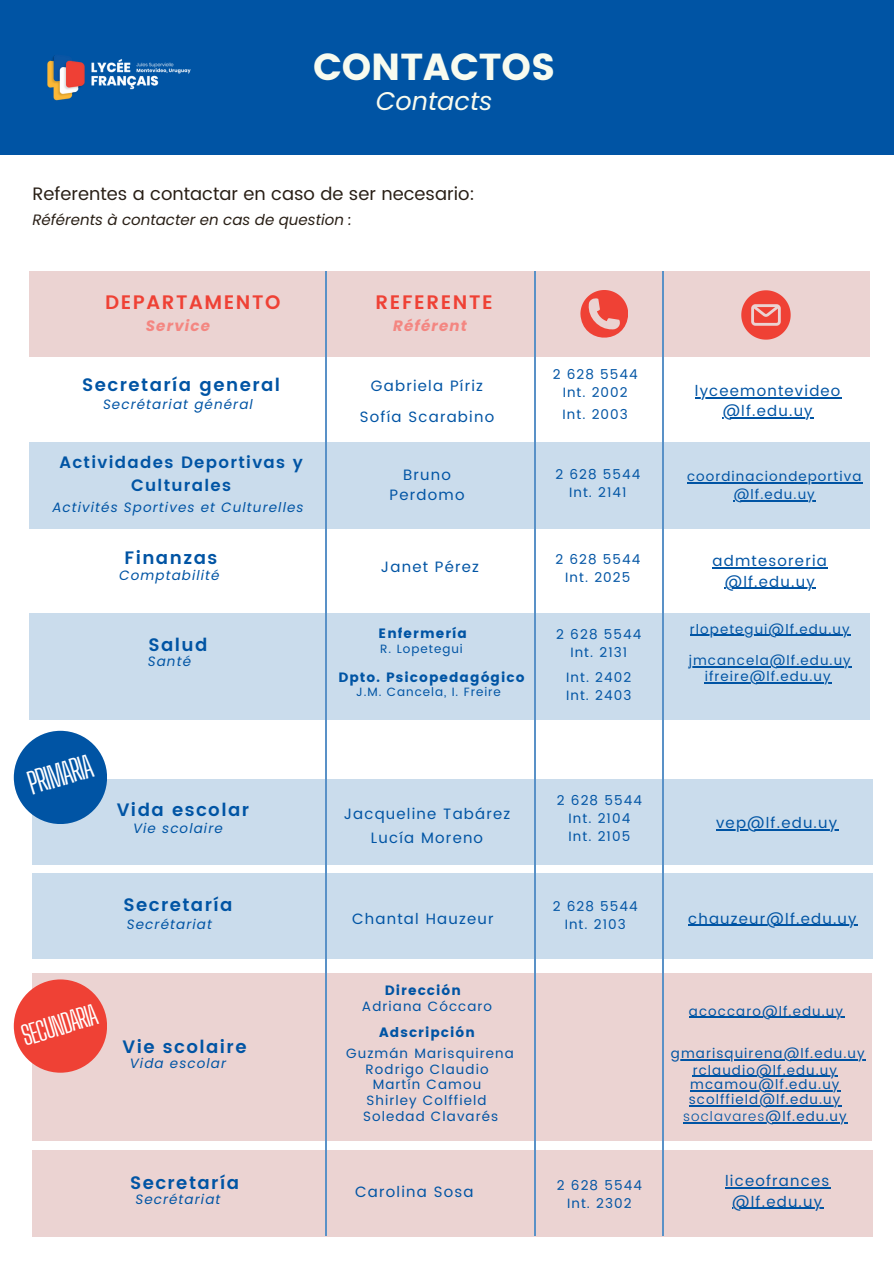
<style>
.page{position:relative;width:894px;height:1264px;background:#fff}
.page>*{position:absolute;margin:0;border:0;box-sizing:border-box;transform-origin:0 0}
.t1{font:37.5px "Poppins";color:#f8fbef}
.t2{font:29.4px "Big Shoulders Display";color:#fff}
.t3{font:26.4px "Big Shoulders Display";color:#fff}
.t4{font:italic 25.5px "Poppins";color:#f8fbef}
.t5{font:600 19.5px "Poppins";letter-spacing:.08em;color:#ef4135}
.t6{font:600 18px "Poppins";letter-spacing:.08em;color:#0054a4}
.t7{font:18px "Poppins";color:#291f16}
.t8{font:600 16.5px "Poppins";letter-spacing:.08em;color:#0054a4}
.t9{font:15px/20.2px "Poppins";letter-spacing:.08em;color:#0054a4;text-align:center}
.t10{font:italic 15px "Poppins";color:#291f16}
.t11{font:italic 700 15px "Poppins";letter-spacing:.08em;color:#f48681}
.t12{font:13.5px/18px "Poppins";letter-spacing:.08em;color:#0054a4;text-align:center}
.t13{font:italic 13.5px "Poppins";letter-spacing:.08em;color:#0054a4}
.t14{font:13.5px "Poppins";letter-spacing:.08em;color:#0054a4}
.t15{font:300 13.5px "Poppins";letter-spacing:.08em;color:#0054a4}
.t16{font:12px "Poppins";letter-spacing:.08em;color:#0054a4}
.s1{font-weight:400}
</style>
<div class="page">
<div style="left:0;top:0;width:893px;height:154px;background:#0054a4"></div>
<img style="left:47px;top:55px;width:144px;height:46px">
<div style="left:30px;top:613px;width:839px;height:107px;background:#cadcec"></div>
<div style="left:30px;top:443px;width:839px;height:85px;background:#cadcec"></div>
<div style="left:30px;top:271px;width:839px;height:86px;background:#ebd3d2"></div>
<div style="left:32px;top:779px;width:840px;height:85px;background:#cadcec"></div>
<div style="left:32px;top:873px;width:840px;height:85px;background:#cadcec"></div>
<div style="left:32px;top:973px;width:839px;height:167px;background:#ebd3d2"></div>
<div style="left:32px;top:1150px;width:840px;height:86px;background:#ebd3d2"></div>
<hr style="left:662px;top:271px;width:1px;height:964px;background:#5991c7">
<hr style="left:534px;top:271px;width:1px;height:964px;background:#5991c7">
<div style="left:14px;top:730px;width:93px;height:94px;background:#0054a4;border-radius:50%"></div>
<div style="left:14px;top:979px;width:93px;height:93px;background:#ef4135;border-radius:50%"></div>
<hr style="left:325px;top:271px;width:1px;height:964px;background:#5991c7">
<svg style="left:580px;top:290px;width:48px;height:48px"></svg>
<svg style="left:741px;top:290px;width:49px;height:49px"></svg>
<hr style="left:694px;top:397px;width:147px;height:1px;background:#0054a4">
<hr style="left:722px;top:417px;width:91px;height:1px;background:#0054a4">
<hr style="left:716px;top:829px;width:122px;height:1px;background:#0054a4">
<hr style="left:689px;top:634px;width:161px;height:2px;background:#0054a4">
<hr style="left:712px;top:567px;width:115px;height:1px;background:#0054a4">
<hr style="left:724px;top:588px;width:91px;height:1px;background:#0054a4">
<hr style="left:686px;top:482px;width:176px;height:1px;background:#0054a4">
<hr style="left:733px;top:500px;width:82px;height:1px;background:#0054a4">
<hr style="left:688px;top:924px;width:169px;height:1px;background:#0054a4">
<hr style="left:688px;top:1016px;width:155px;height:2px;background:#0054a4">
<hr style="left:725px;top:1187px;width:105px;height:1px;background:#0054a4">
<hr style="left:732px;top:1207px;width:91px;height:1px;background:#0054a4">
<hr style="left:688px;top:666px;width:163px;height:1px;background:#0054a4">
<hr style="left:704px;top:682px;width:127px;height:1px;background:#0054a4">
<hr style="left:670px;top:1059px;width:195px;height:1px;background:#0054a4">
<hr style="left:692px;top:1075px;width:145px;height:1px;background:#0054a4">
<hr style="left:690px;top:1090px;width:150px;height:1px;background:#0054a4">
<hr style="left:688px;top:1105px;width:153px;height:1px;background:#0054a4">
<hr style="left:683px;top:1122px;width:82px;height:1px;background:#0054a4">
<hr style="left:765px;top:1122px;width:82px;height:1px;background:#0054a4">
<p class="t1" style="left:313px;top:45px;width:244px">CONTACTOS</p>
<p class="t4" style="left:375px;top:84px;width:118px">Contacts</p>
<p class="t7" style="left:32px;top:183px;width:444px">Referentes a contactar en caso de ser necesario:</p>
<p class="t10" style="left:32px;top:209px;width:320px">Référents à contacter en cas de question :</p>
<p class="t5" style="left:105px;top:291px;width:177px">DEPARTAMENTO</p>
<p class="t11" style="left:146px;top:316px;width:66px">Service</p>
<p class="t6" style="left:82px;top:374px;width:199px">Secretaría general</p>
<p class="t13" style="left:103px;top:395px;width:151px">Secrétariat général</p>
<p class="t8" style="left:59px;top:453px;width:245px">Actividades Deportivas y</p>
<p class="t8" style="left:131px;top:475px;width:102px">Culturales</p>
<h1 class="t13" style="left:52px;top:498px;width:253px">Activités Sportives et Culturelles</h1>
<p class="t6" style="left:124px;top:547px;width:94px">Finanzas</p>
<h6 class="t13" style="left:119px;top:565px;width:102px">Comptabilité</h6>
<h6 class="t5" style="left:375px;top:291px;width:118px">REFERENTE</h6>
<p class="t11" style="left:393px;top:316px;width:75px">Référent</p>
<p class="t9" style="left:371px;top:376px;width:113px">Gabriela Píriz</p>
<p class="t9" style="left:360px;top:407px;width:136px">Sofía Scarabino</p>
<p class="t9" style="left:389px;top:464px;width:76px">Bruno<br>Perdomo</p>
<p class="t9" style="left:381px;top:557px;width:100px">Janet Pérez</p>
<p class="t6" style="left:148px;top:634px;width:61px">Salud</p>
<p class="t13" style="left:148px;top:651px;width:45px">Santé</p>
<p class="t2" style="left:23px;top:767px;width:68px;rotate:-17deg">PRIMARIA</p>
<p class="t6" style="left:117px;top:799px;width:134px">Vida escolar</p>
<p class="t13" style="left:133px;top:818px;width:91px">Vie scolaire</p>
<h5 class="t14" style="left:378px;top:625px;width:90px">Enfermería</h5>
<p class="t14" style="left:338px;top:670px;width:188px">Dpto. Psicopedagógico</p>
<p class="t16" style="left:380px;top:642px;width:84px">R. Lopetegui</p>
<h4 class="t16" style="left:356px;top:685px;width:146px">J.M. Cancela, I. Freire</h4>
<p class="t9" style="left:343px;top:804px;width:168px">Jacqueline Tabárez</p>
<p class="t9" style="left:371px;top:827px;width:114px">Lucía Moreno</p>
<p class="t12" style="left:552px;top:365px;width:86px">2 628 5544<br>Int. 2002</p>
<p class="t12" style="left:562px;top:405px;width:67px">Int. 2003</p>
<p class="t12" style="left:555px;top:465px;width:86px">2 628 5544<br>Int. 2141</p>
<p class="t12" style="left:555px;top:550px;width:86px">2 628 5544<br>Int. 2025</p>
<p class="t12" style="left:556px;top:625px;width:86px">2 628 5544<br>Int. 2131</p>
<p class="t12" style="left:566px;top:668px;width:67px;text-align:left">Int. 2402<br>Int. 2403</p>
<p class="t12" style="left:556px;top:791px;width:86px">2 628 5544<br>Int. 2104<br>Int. 2105</p>
<p class="t9" style="left:694px;top:380px;width:147px">lyceemontevideo</p>
<p class="t9" style="left:722px;top:401px;width:91px">@lf.edu.uy</p>
<h6 class="t12" style="left:686px;top:467px;width:176px">coordinaciondeportiva</h6>
<p class="t12" style="left:733px;top:485px;width:82px">@lf.edu.uy</p>
<h2 class="t9" style="left:712px;top:551px;width:116px">admtesoreria</h2>
<p class="t9" style="left:724px;top:571px;width:91px">@lf.edu.uy</p>
<p class="t12" style="left:689px;top:620px;width:161px">rlopetegui@lf.edu.uy</p>
<p class="t12" style="left:688px;top:651px;width:163px">jmcancela@lf.edu.uy</p>
<p class="t12" style="left:704px;top:667px;width:127px">ifreire@lf.edu.uy</p>
<p class="t9" style="left:716px;top:813px;width:123px">vep@lf.edu.uy</p>
<p class="t6" style="left:123px;top:894px;width:110px">Secretaría</p>
<p class="t13" style="left:127px;top:914px;width:87px">Secrétariat</p>
<p class="t3" style="left:18px;top:1021px;width:80px;rotate:-17deg">SECUNDARIA</p>
<h5 class="t6" style="left:122px;top:1035px;width:126px">Vie scolaire</h5>
<p class="t13" style="left:130px;top:1053px;width:98px">Vida escolar</p>
<p class="t6" style="left:130px;top:1172px;width:110px">Secretaría</p>
<p class="t13" style="left:135px;top:1189px;width:87px">Secrétariat</p>
<p class="t12" style="left:552px;top:897px;width:86px">2 628 5544<br>Int. 2103</p>
<p class="t9" style="left:352px;top:908px;width:143px">Chantal Hauzeur</p>
<p class="t9" style="left:688px;top:908px;width:170px">chauzeur@lf.edu.uy</p>
<p class="t14" style="left:384px;top:982px;width:78px">Dirección</p>
<p class="t14" style="left:379px;top:1024px;width:97px">Adscripción</p>
<p class="t12" style="left:346px;top:1044px;width:169px">Guzmán Marisquirena</p>
<p class="t12" style="left:365px;top:1060px;width:124px">Rodrigo Claudio</p>
<h6 class="t12" style="left:373px;top:1075px;width:110px">Martín Camou</h6>
<p class="t12" style="left:366px;top:1091px;width:121px">Shirley Colffield</p>
<p class="t12" style="left:363px;top:1107px;width:137px">Soledad Clavarés</p>
<p class="t12" style="left:362px;top:997px;width:132px">Adriana Cóccaro</p>
<p class="t12" style="left:688px;top:1002px;width:155px">acoccaro@lf.edu.uy</p>
<p class="t12" style="left:670px;top:1044px;width:195px">gmarisquirena@lf.edu.uy</p>
<p class="t12" style="left:692px;top:1060px;width:146px">rclaudio@lf.edu.uy</p>
<p class="t12" style="left:690px;top:1075px;width:151px">mcamou@lf.edu.uy</p>
<p class="t12" style="left:688px;top:1090px;width:153px">scolffield@lf.edu.uy</p>
<p class="t15" style="left:683px;top:1108px;width:165px">soclavares<span class="s1">@lf.edu.uy</span></p>
<p class="t9" style="left:355px;top:1181px;width:120px">Carolina Sosa</p>
<p class="t12" style="left:556px;top:1176px;width:86px">2 628 5544<br>Int. 2302</p>
<h6 class="t9" style="left:725px;top:1170px;width:106px">liceofrances</h6>
<p class="t9" style="left:732px;top:1191px;width:91px">@lf.edu.uy</p>
</div>
